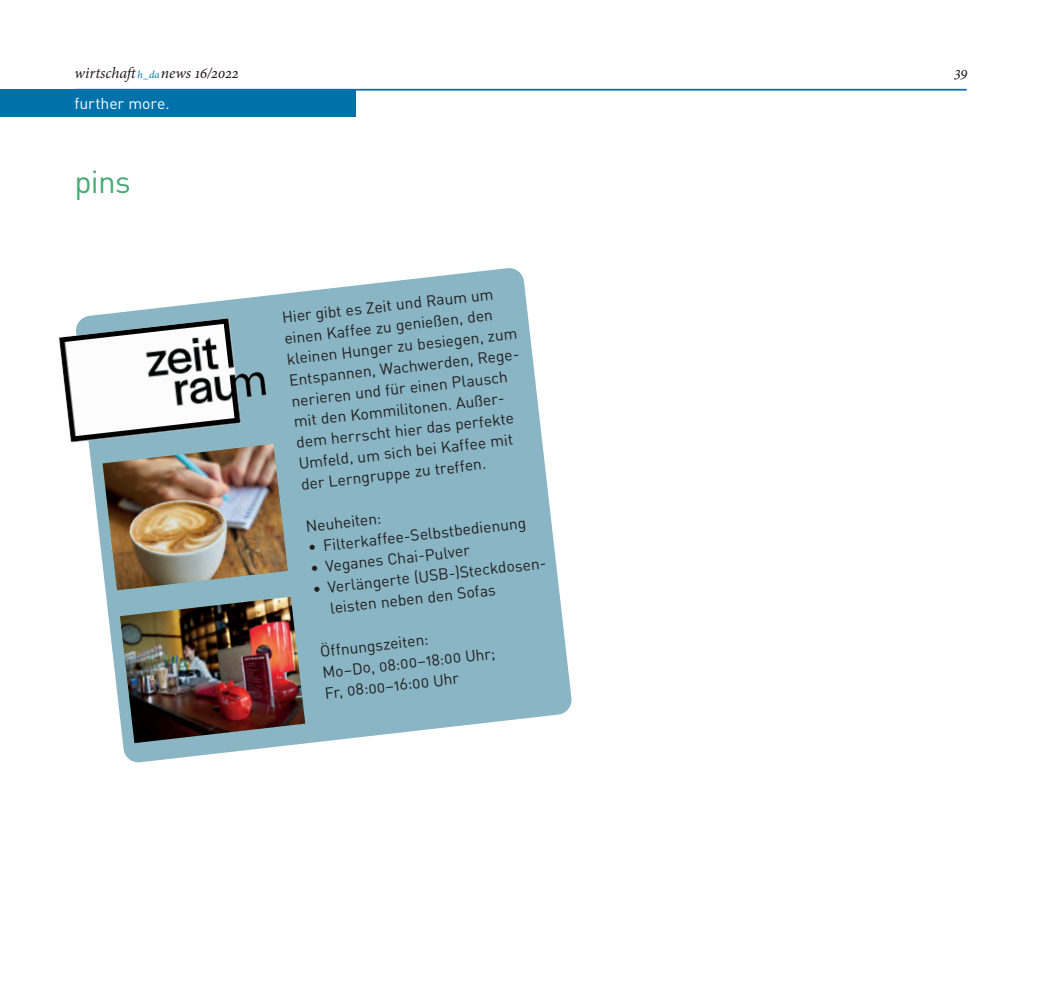
<style>
.page{position:relative;width:1042px;height:983px;background:#fff}
.page>*{position:absolute;margin:0;border:0;box-sizing:border-box;transform-origin:0 0}
.Überschrift_18_20{font:31.5px "DINOT";color:#46ab75}
._0_Fließtext{font:15.75px/21px "DINOT";color:#231f20}
.t1{font:italic 15.75px "Minion Pro";letter-spacing:-.005em;color:#231f20}
.Überschrift_18_20-2{font:15.75px "DINOT";letter-spacing:-.005em;color:#fff}
.s1{font-size:10.5px;color:#0071a9}
</style>
<div class="page">
<hr style="left:75px;top:89px;width:891px;height:2px;background:#0071a9">
<svg style="left:88px;top:268px;width:484px;height:495px;fill:#89b5c5"></svg>
<img style="left:103px;top:444px;width:185px;height:146px">
<img style="left:120px;top:596px;width:185px;height:147px">
<img style="left:59px;top:313px;width:214px;height:130px">
<div style="left:0;top:89px;width:356px;height:27px;background:#0071a9"></div>
<p class="t1" style="left:75px;top:63px;width:166px">wirtschaft<span class="s1">h_da</span>news 16/2022</p>
<p class="t1" style="left:955px;top:61px;width:15px">39</p>
<p class="Überschrift_18_20-2" style="left:74px;top:92px;width:97px">further more.</p>
<p class="Überschrift_18_20" style="left:74px;top:160px;width:58px">pins</p>
<p class="_0_Fließtext" style="left:281px;top:305px;width:234px;rotate:-6deg">Hier gibt es Zeit und Raum um einen Kaffee zu genießen, den kleinen Hunger zu besiegen, zum<br>Entspannen, Wachwerden, Rege&shy;nerieren und für einen Plausch mit den Kommilitonen. Außer&shy;dem herrscht hier das perfekte<br>Umfeld, um sich bei Kaffee mit der Lerngruppe zu treffen.</p>
<p class="_0_Fließtext" style="left:305px;top:514px;width:77px;rotate:-6deg">Neuheiten:</p>
<p class="_0_Fließtext" style="left:307px;top:535px;width:221px;rotate:-6deg">• Filterkaffee-Selbstbedienung</p>
<p class="_0_Fließtext" style="left:309px;top:556px;width:161px;rotate:-6deg">• Veganes Chai-Pulver</p>
<p class="_0_Fließtext" style="left:327px;top:575px;width:221px;text-indent:-15px;rotate:-6deg">• Verlängerte (USB-)Steckdosen&shy;leisten neben den Sofas</p>
<p class="_0_Fließtext" style="left:319px;top:639px;width:111px;rotate:-6deg">Öffnungszeiten:</p>
<p class="_0_Fließtext" style="left:321px;top:660px;width:175px;rotate:-6deg">Mo–Do, 08:00–18:00 Uhr;</p>
<p class="_0_Fließtext" style="left:324px;top:681px;width:136px;rotate:-6deg">Fr, 08:00–16:00 Uhr</p>
</div>
